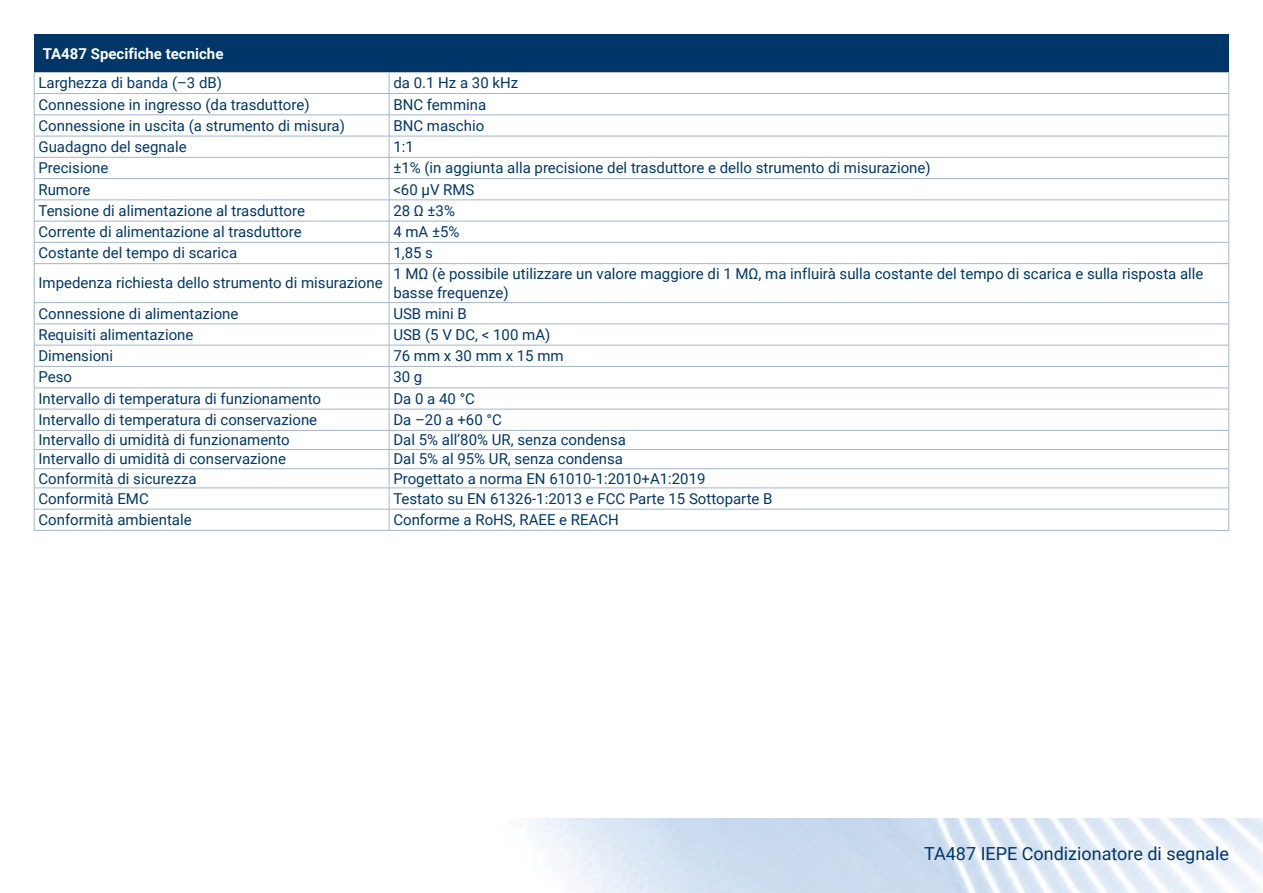
<style>
.page{position:relative;width:1263px;height:893px;background:#fff}
.page>*{position:absolute;margin:0;border:0;box-sizing:border-box;transform-origin:0 0}
.t1{font:18px "Roboto";color:#003768}
.t2{font:15px/19.5px "Roboto";color:#003768}
.t3{font:700 15px "Roboto";color:#fafdff}
</style>
<div class="page">
<img style="left:528px;top:819px;width:735px;height:74px">
<div style="left:34px;top:34px;width:1195px;height:38px;background:#003768"></div>
<svg style="left:35px;top:72px;width:1193px;height:458px"></svg>
<hr style="left:34px;top:345px;width:355px;height:1px;background:#a4b4ce">
<hr style="left:34px;top:366px;width:355px;height:1px;background:#a4b4ce">
<hr style="left:34px;top:388px;width:355px;height:1px;background:#a4b4ce">
<hr style="left:34px;top:409px;width:355px;height:1px;background:#a4b4ce">
<hr style="left:34px;top:430px;width:355px;height:1px;background:#a4b4ce">
<hr style="left:34px;top:449px;width:355px;height:1px;background:#a4b4ce">
<hr style="left:34px;top:468px;width:355px;height:1px;background:#a4b4ce">
<hr style="left:34px;top:488px;width:355px;height:1px;background:#a4b4ce">
<hr style="left:34px;top:509px;width:355px;height:1px;background:#a4b4ce">
<hr style="left:34px;top:530px;width:355px;height:1px;background:#a4b4ce">
<hr style="left:389px;top:345px;width:840px;height:1px;background:#a4b4ce">
<hr style="left:389px;top:366px;width:840px;height:1px;background:#a4b4ce">
<hr style="left:389px;top:388px;width:840px;height:1px;background:#a4b4ce">
<hr style="left:389px;top:409px;width:840px;height:1px;background:#a4b4ce">
<hr style="left:389px;top:430px;width:840px;height:1px;background:#a4b4ce">
<hr style="left:389px;top:449px;width:840px;height:1px;background:#a4b4ce">
<hr style="left:389px;top:468px;width:840px;height:1px;background:#a4b4ce">
<hr style="left:389px;top:488px;width:840px;height:1px;background:#a4b4ce">
<hr style="left:389px;top:509px;width:840px;height:1px;background:#a4b4ce">
<hr style="left:389px;top:530px;width:840px;height:1px;background:#a4b4ce">
<svg style="left:34px;top:303px;width:1px;height:227px"></svg>
<svg style="left:389px;top:303px;width:1px;height:227px"></svg>
<hr style="left:389px;top:324px;width:840px;height:1px;background:#a4b4ce">
<svg style="left:1228px;top:303px;width:1px;height:227px"></svg>
<hr style="left:34px;top:324px;width:355px;height:1px;background:#a4b4ce">
<hr style="left:34px;top:264px;width:1px;height:38px;background:#a4b4ce">
<hr style="left:389px;top:264px;width:1px;height:38px;background:#a4b4ce">
<hr style="left:34px;top:302px;width:355px;height:1px;background:#a4b4ce">
<hr style="left:389px;top:302px;width:840px;height:1px;background:#a4b4ce">
<hr style="left:1228px;top:264px;width:1px;height:38px;background:#a4b4ce">
<hr style="left:34px;top:93px;width:355px;height:1px;background:#a4b4ce">
<hr style="left:389px;top:93px;width:840px;height:1px;background:#a4b4ce">
<hr style="left:34px;top:115px;width:355px;height:1px;background:#a4b4ce">
<hr style="left:389px;top:115px;width:840px;height:1px;background:#a4b4ce">
<hr style="left:34px;top:136px;width:355px;height:1px;background:#a4b4ce">
<hr style="left:389px;top:136px;width:840px;height:1px;background:#a4b4ce">
<hr style="left:34px;top:157px;width:355px;height:1px;background:#a4b4ce">
<hr style="left:389px;top:157px;width:840px;height:1px;background:#a4b4ce">
<hr style="left:34px;top:178px;width:355px;height:1px;background:#a4b4ce">
<hr style="left:389px;top:178px;width:840px;height:1px;background:#a4b4ce">
<hr style="left:34px;top:200px;width:355px;height:1px;background:#a4b4ce">
<hr style="left:389px;top:200px;width:840px;height:1px;background:#a4b4ce">
<hr style="left:34px;top:221px;width:355px;height:1px;background:#a4b4ce">
<hr style="left:389px;top:221px;width:840px;height:1px;background:#a4b4ce">
<hr style="left:34px;top:242px;width:355px;height:1px;background:#a4b4ce">
<svg style="left:34px;top:72px;width:1px;height:191px"></svg>
<hr style="left:389px;top:242px;width:840px;height:1px;background:#a4b4ce">
<svg style="left:389px;top:72px;width:1px;height:191px"></svg>
<hr style="left:34px;top:263px;width:355px;height:1px;background:#a4b4ce">
<hr style="left:389px;top:263px;width:840px;height:1px;background:#a4b4ce">
<svg style="left:1228px;top:72px;width:1px;height:191px"></svg>
<p class="t3" style="left:43px;top:43px;width:182px">TA487 Specifiche tecniche</p>
<p class="t2" style="left:38px;top:73px;width:185px">Larghezza di banda (–3 dB)</p>
<p class="t2" style="left:393px;top:73px;width:126px">da 0.1 Hz a 30 kHz</p>
<p class="t2" style="left:38px;top:94px;width:273px">Connessione in ingresso (da trasduttore)</p>
<p class="t2" style="left:393px;top:94px;width:94px">BNC femmina</p>
<p class="t2" style="left:38px;top:115px;width:308px">Connessione in uscita (a strumento di misura)</p>
<p class="t2" style="left:393px;top:115px;width:92px">BNC maschio</p>
<p class="t2" style="left:38px;top:136px;width:150px">Guadagno del segnale</p>
<p class="t2" style="left:393px;top:136px;width:22px">1:1</p>
<p class="t2" style="left:38px;top:158px;width:72px">Precisione</p>
<p class="t2" style="left:393px;top:158px;width:539px">±1% (in aggiunta alla precisione del trasduttore e dello strumento di misurazione)</p>
<p class="t2" style="left:38px;top:179px;width:54px">Rumore</p>
<p class="t2" style="left:393px;top:179px;width:83px">&lt;60 µV RMS</p>
<p class="t2" style="left:38px;top:200px;width:268px">Tensione di alimentazione al trasduttore</p>
<p class="t2" style="left:393px;top:200px;width:63px">28 Ω ±3%</p>
<p class="t2" style="left:38px;top:221px;width:265px">Corrente di alimentazione al trasduttore</p>
<p class="t2" style="left:393px;top:221px;width:68px">4 mA ±5%</p>
<p class="t2" style="left:38px;top:243px;width:200px">Costante del tempo di scarica</p>
<p class="t2" style="left:393px;top:243px;width:41px">1,85 s</p>
<p class="t2" style="left:38px;top:273px;width:346px">Impedenza richiesta dello strumento di misurazione</p>
<p class="t2" style="left:393px;top:263px;width:812px">1 MΩ (è possibile utilizzare un valore maggiore di 1 MΩ, ma influirà sulla costante del tempo di scarica e sulla risposta alle basse frequenze)</p>
<p class="t2" style="left:38px;top:303px;width:202px">Connessione di alimentazione</p>
<p class="t2" style="left:393px;top:303px;width:75px">USB mini B</p>
<p class="t2" style="left:38px;top:324px;width:157px">Requisiti alimentazione</p>
<p class="t2" style="left:393px;top:324px;width:158px">USB (5 V DC, &lt; 100 mA)</p>
<p class="t2" style="left:38px;top:345px;width:76px">Dimensioni</p>
<p class="t2" style="left:393px;top:345px;width:172px">76 mm x 30 mm x 15 mm</p>
<p class="t2" style="left:38px;top:367px;width:35px">Peso</p>
<p class="t2" style="left:393px;top:367px;width:30px">30 g</p>
<p class="t2" style="left:38px;top:388px;width:284px">Intervallo di temperatura di funzionamento</p>
<p class="t2" style="left:393px;top:388px;width:83px">Da 0 a 40 °C</p>
<p class="t2" style="left:38px;top:409px;width:280px">Intervallo di temperatura di conservazione</p>
<p class="t2" style="left:393px;top:409px;width:110px">Da –20 a +60 °C</p>
<p class="t2" style="left:38px;top:430px;width:253px">Intervallo di umidità di funzionamento</p>
<p class="t2" style="left:393px;top:430px;width:234px">Dal 5% all’80% UR, senza condensa</p>
<p class="t2" style="left:38px;top:449px;width:249px">Intervallo di umidità di conservazione</p>
<p class="t2" style="left:393px;top:449px;width:231px">Dal 5% al 95% UR, senza condensa</p>
<p class="t2" style="left:38px;top:468px;width:160px">Conformità di sicurezza</p>
<p class="t2" style="left:393px;top:468px;width:314px">Progettato a norma EN 61010-1:2010+A1:2019</p>
<p class="t2" style="left:38px;top:488px;width:112px">Conformità EMC</p>
<p class="t2" style="left:393px;top:488px;width:381px">Testato su EN 61326-1:2013 e FCC Parte 15 Sottoparte B</p>
<p class="t2" style="left:38px;top:509px;width:155px">Conformità ambientale</p>
<p class="t2" style="left:393px;top:509px;width:227px">Conforme a RoHS, RAEE e REACH</p>
<p class="t1" style="left:924px;top:840px;width:306px">TA487 IEPE Condizionatore di segnale</p>
</div>
